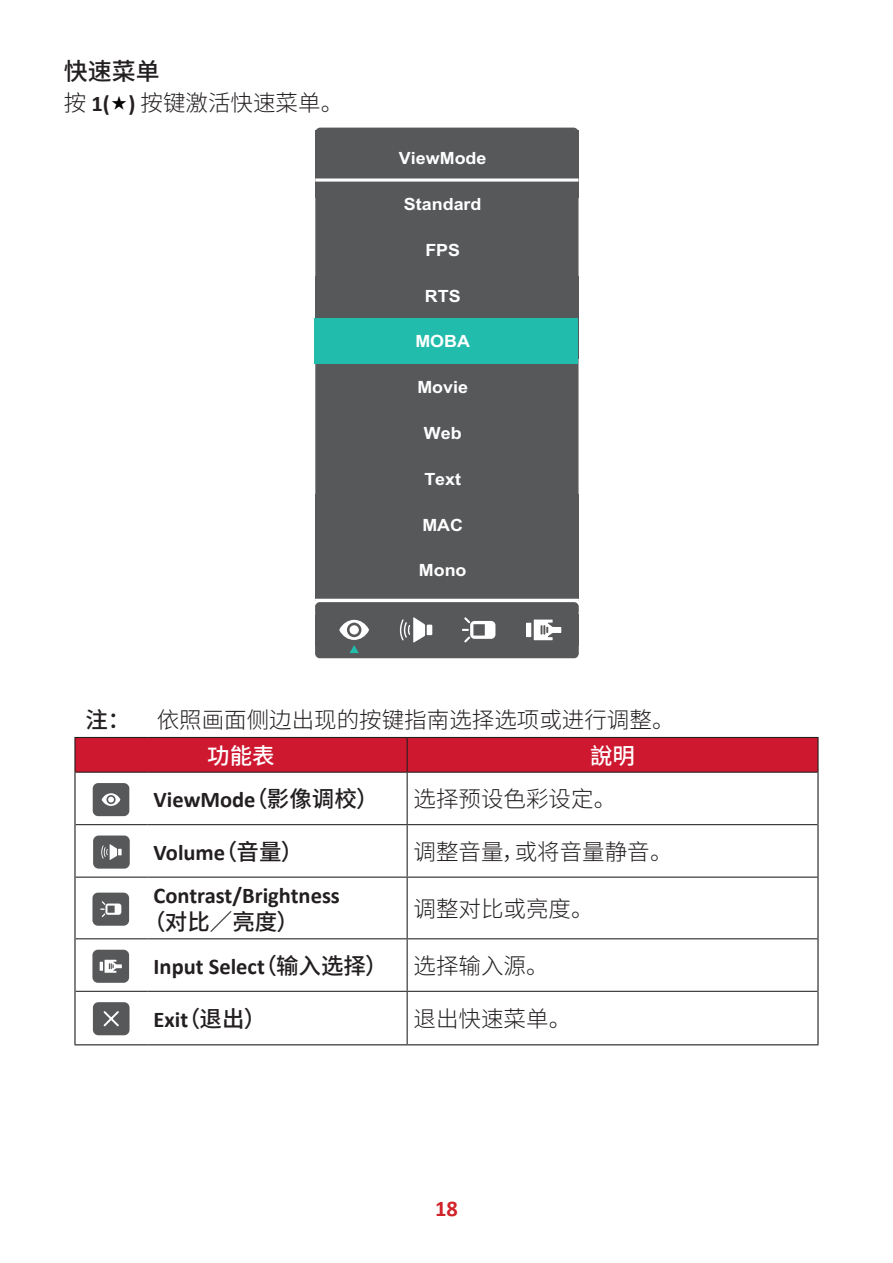
<style>
.page{position:relative;width:893px;height:1263px;background:#fff}
.page>*{position:absolute;margin:0;border:0;box-sizing:border-box;transform-origin:0 0}
.t1{font:500 24px "Noto Sans SC";color:#231f20}
.t2{font:300 22.5px/35.2px "Noto Sans SC";color:#231f20}
.t3{font:700 22.5px "Calibri";color:#231f20}
.t4{font:500 22.5px "Noto Sans SC";color:#231f20}
.t5{font:700 22.5px "Calibri";color:#d1232a}
.t6{font:500 22.5px "Noto Sans SC";color:#fff}
.t7{font:700 16.8px "Arial";color:#fff;scale:1.06 1}
.s1{font-family:"Calibri";font-weight:700}
.s2{font-weight:500}
.s3{font-weight:500;color:#fff}
.s4{font-family:"Noto Sans SC";font-weight:500}
.s5{font-family:"Noto Sans SC";font-weight:300}
</style>
<div class="page">
<div style="left:315px;top:602px;width:263px;height:56px;background:#57585a;border-radius:4px"></div>
<div style="left:315px;top:128px;width:263px;height:470px;background:#57585a;border-radius:5px"></div>
<div style="left:315px;top:130px;width:263px;height:68px;background:#57585a"></div>
<div style="left:315px;top:559px;width:263px;height:39px;background:#57585a"></div>
<div style="left:315px;top:318px;width:263px;height:46px;background:#22bcac"></div>
<svg style="left:315px;top:178px;width:263px;height:4px"></svg>
<svg style="left:462px;top:617px;width:33px;height:25px"></svg>
<div style="left:526px;top:623px;width:5px;height:14px;background:#fff"></div>
<svg style="left:534px;top:619px;width:27px;height:21px"></svg>
<div style="left:427px;top:625px;width:5px;height:10px;background:#fff"></div>
<svg style="left:399px;top:617px;width:26px;height:26px"></svg>
<svg style="left:339px;top:620px;width:30px;height:33px"></svg>
<div style="left:76px;top:738px;width:741px;height:34px;background:#ce182f"></div>
<hr style="left:74px;top:737px;width:73px;height:1px;background:#231f20">
<hr style="left:74px;top:738px;width:2px;height:34px;background:#231f20">
<hr style="left:147px;top:737px;width:260px;height:1px;background:#231f20">
<hr style="left:407px;top:737px;width:412px;height:1px;background:#231f20">
<hr style="left:817px;top:738px;width:2px;height:34px;background:#231f20">
<hr style="left:74px;top:772px;width:2px;height:53px;background:#231f20">
<hr style="left:817px;top:772px;width:2px;height:53px;background:#231f20">
<hr style="left:74px;top:825px;width:2px;height:52px;background:#231f20">
<hr style="left:817px;top:825px;width:2px;height:52px;background:#231f20">
<hr style="left:74px;top:877px;width:2px;height:62px;background:#231f20">
<hr style="left:817px;top:877px;width:2px;height:62px;background:#231f20">
<hr style="left:74px;top:939px;width:2px;height:52px;background:#231f20">
<hr style="left:817px;top:939px;width:2px;height:52px;background:#231f20">
<hr style="left:74px;top:991px;width:2px;height:53px;background:#231f20">
<hr style="left:817px;top:991px;width:2px;height:53px;background:#231f20">
<hr style="left:74px;top:1044px;width:73px;height:1px;background:#231f20">
<hr style="left:147px;top:1044px;width:260px;height:1px;background:#231f20">
<hr style="left:407px;top:1044px;width:412px;height:1px;background:#231f20">
<hr style="left:407px;top:738px;width:1px;height:34px;background:#231f20">
<hr style="left:76px;top:772px;width:71px;height:1px;background:#231f20">
<hr style="left:147px;top:772px;width:260px;height:1px;background:#231f20">
<hr style="left:407px;top:772px;width:410px;height:1px;background:#231f20">
<hr style="left:407px;top:773px;width:1px;height:51px;background:#231f20">
<hr style="left:76px;top:824px;width:71px;height:1px;background:#231f20">
<hr style="left:147px;top:824px;width:260px;height:1px;background:#231f20">
<hr style="left:407px;top:824px;width:410px;height:1px;background:#231f20">
<hr style="left:407px;top:825px;width:1px;height:51px;background:#231f20">
<hr style="left:76px;top:876px;width:71px;height:2px;background:#231f20">
<hr style="left:147px;top:876px;width:260px;height:2px;background:#231f20">
<hr style="left:407px;top:876px;width:410px;height:2px;background:#231f20">
<hr style="left:407px;top:878px;width:1px;height:60px;background:#231f20">
<hr style="left:76px;top:938px;width:71px;height:1px;background:#231f20">
<hr style="left:147px;top:938px;width:260px;height:1px;background:#231f20">
<hr style="left:407px;top:938px;width:410px;height:1px;background:#231f20">
<hr style="left:407px;top:939px;width:1px;height:52px;background:#231f20">
<hr style="left:76px;top:991px;width:71px;height:1px;background:#231f20">
<hr style="left:147px;top:991px;width:260px;height:1px;background:#231f20">
<hr style="left:407px;top:991px;width:410px;height:1px;background:#231f20">
<hr style="left:407px;top:992px;width:1px;height:52px;background:#231f20">
<div style="left:93px;top:783px;width:36px;height:33px;background:#57585a;border-radius:6px"></div>
<svg style="left:102px;top:793px;width:18px;height:13px"></svg>
<div style="left:93px;top:835px;width:37px;height:34px;background:#57585a;border-radius:5px"></div>
<svg style="left:101px;top:844px;width:21px;height:16px"></svg>
<div style="left:92px;top:893px;width:37px;height:33px;background:#57585a;border-radius:6px"></div>
<svg style="left:100px;top:901px;width:21px;height:16px"></svg>
<div style="left:92px;top:950px;width:37px;height:33px;background:#57585a;border-radius:6px"></div>
<svg style="left:100px;top:960px;width:22px;height:13px"></svg>
<div style="left:93px;top:1002px;width:37px;height:33px;background:#57585a;border-radius:5px"></div>
<svg style="left:103px;top:1011px;width:16px;height:16px"></svg>
<p class="t1" style="left:64px;top:58px;width:97px">快速菜单</p>
<p class="t2" style="left:64px;top:86px;width:281px">按 <span class="s1">1( )</span> 按键激活快速菜单。</p>
<p class="t7" style="left:399px;top:146px;width:84px">ViewMode</p>
<p class="t7" style="left:404px;top:192px;width:75px">Standard</p>
<p class="t7" style="left:425px;top:238px;width:34px">FPS</p>
<p class="t7" style="left:425px;top:284px;width:35px">RTS</p>
<p class="t7" style="left:415px;top:330px;width:53px">MOBA</p>
<p class="t7" style="left:417px;top:375px;width:49px">Movie</p>
<p class="t7" style="left:424px;top:421px;width:37px">Web</p>
<p class="t7" style="left:424px;top:467px;width:36px">Text</p>
<p class="t7" style="left:422px;top:513px;width:40px">MAC</p>
<p class="t7" style="left:419px;top:559px;width:47px">Mono</p>
<p class="t2" style="left:207px;top:703px;width:469px;text-indent:-122px"><span class="s2">注：</span> 依照画面侧边出现的按键指南选择选项或进行调整。<span class="s3">功能表</span></p>
<p class="t6" style="left:590px;top:743px;width:46px">說明</p>
<p class="t3" style="left:154px;top:784px;width:226px">ViewMode<span class="s4">（影像调校）</span></p>
<p class="t2" style="left:414px;top:782px;width:204px">选择预设色彩设定。</p>
<p class="t3" style="left:154px;top:836px;width:151px">Volume<span class="s4">（音量）</span></p>
<p class="t2" style="left:414px;top:834px;width:260px">调整音量，或将音量静音。</p>
<p class="t3" style="left:154px;top:880px;width:188px">Contrast/Brightness</p>
<p class="t4" style="left:143px;top:909px;width:157px">（对比／亮度）</p>
<p class="t2" style="left:414px;top:891px;width:182px">调整对比或亮度。</p>
<p class="t3" style="left:154px;top:950px;width:397px">Input Select<span class="s4">（输入选择）</span> <span class="s5">选择输入源。</span></p>
<p class="t3" style="left:154px;top:1003px;width:114px">Exit<span class="s4">（退出）</span></p>
<p class="t2" style="left:414px;top:1001px;width:159px">退出快速菜单。</p>
<p class="t5" style="left:435px;top:1193px;width:24px">18</p>
</div>
